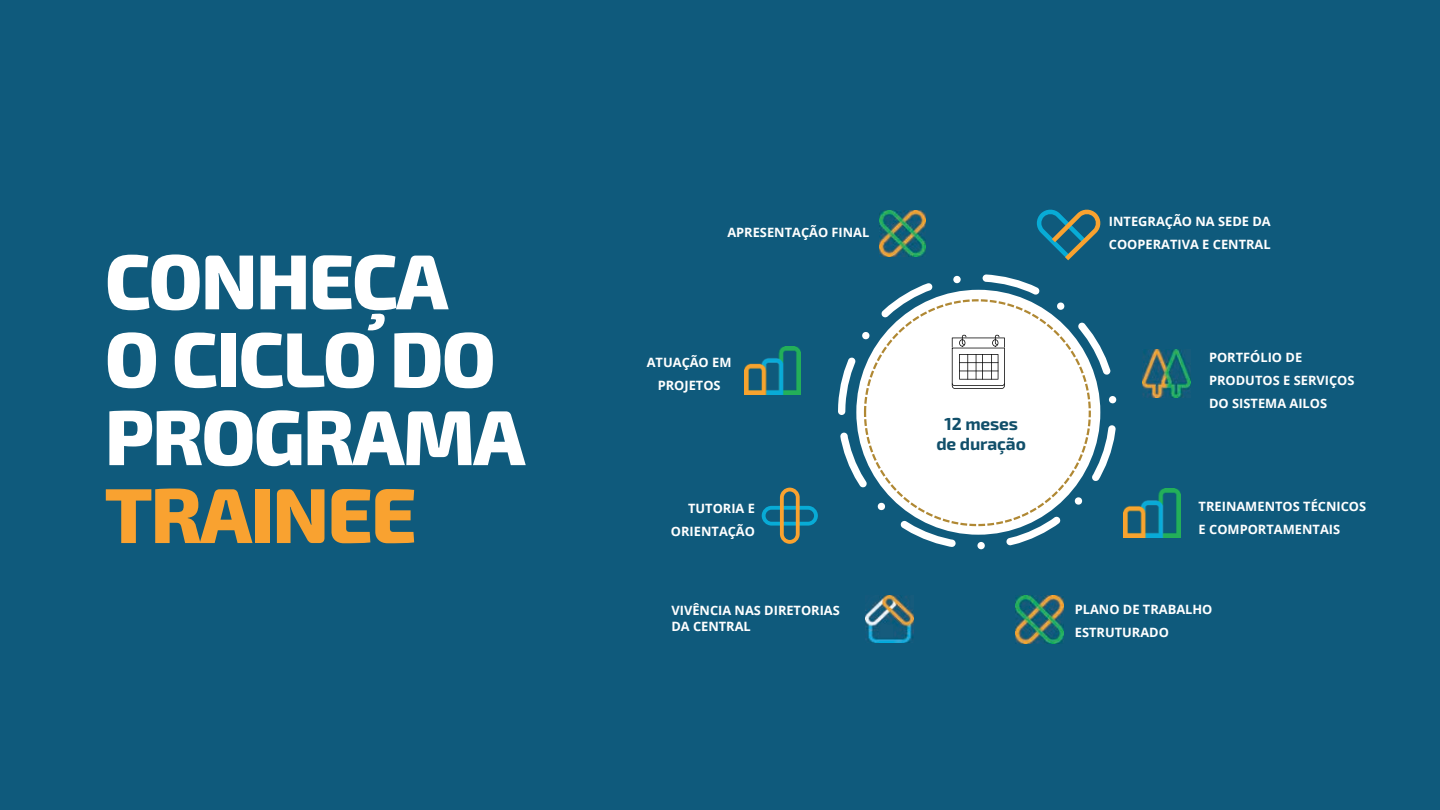
<style>
.page{position:relative;width:1440px;height:810px;background:#0f5a7c}
.page>*{position:absolute;margin:0;border:0;box-sizing:border-box;transform-origin:0 0}
.t1{font:800 77.93px/77.9px "Exo 2";letter-spacing:-.025em;color:#fff}
.t2{font:800 77.93px "Exo 2";letter-spacing:-.025em;color:#f9a230}
.t3{font:700 17.4px/20.2px "Exo 2";letter-spacing:-.005em;color:#114f6a;text-align:center}
.t4{font:700 12.83px/23px "Open Sans";color:#fff}
</style>
<div class="page">
<svg style="left:838px;top:274px;width:278px;height:275px;fill:#fff"></svg>
<svg style="left:952px;top:335px;width:53px;height:54px;background:#d3d3d3"></svg>
<img style="left:880px;top:211px;width:46px;height:46px">
<img style="left:866px;top:595px;width:47px;height:48px">
<img style="left:1142px;top:349px;width:49px;height:48px">
<img style="left:1124px;top:489px;width:56px;height:48px">
<img style="left:745px;top:347px;width:56px;height:47px">
<img style="left:1016px;top:595px;width:47px;height:49px">
<svg style="left:1037px;top:209px;width:64px;height:51px"></svg>
<svg style="left:762px;top:488px;width:56px;height:56px"></svg>
<h1 class="t1" style="left:105px;top:245px;width:422px">CONHEÇA<br>O CICLO DO<br>PROGRAMA</h1>
<h1 class="t2" style="left:105px;top:468px;width:314px">TRAINEE</h1>
<p class="t4" style="left:727px;top:220px;width:143px">APRESENTAÇÃO FINAL</p>
<p class="t4" style="left:1109px;top:210px;width:163px">INTEGRAÇÃO NA SEDE DA<br>COOPERATIVA E CENTRAL</p>
<p class="t4" style="left:647px;top:350px;width:86px;text-align:center">ATUAÇÃO EM<br>PROJETOS</p>
<p class="t4" style="left:1209px;top:346px;width:147px">PORTFÓLIO DE<br>PRODUTOS E SERVIÇOS<br>DO SISTEMA AILOS</p>
<h2 class="t3" style="left:936px;top:414px;width:91px">12 meses de duração</h2>
<p class="t4" style="left:671px;top:496px;width:86px;text-align:right">TUTORIA E<br>ORIENTAÇÃO</p>
<p class="t4" style="left:1199px;top:494px;width:169px">TREINAMENTOS TÉCNICOS<br>E COMPORTAMENTAIS</p>
<p class="t4" style="left:671px;top:603px;width:170px;line-height:15.4px">VIVÊNCIA NAS DIRETORIAS<br>DA CENTRAL</p>
<p class="t4" style="left:1075px;top:597px;width:139px">PLANO DE TRABALHO<br>ESTRUTURADO</p>
</div>
